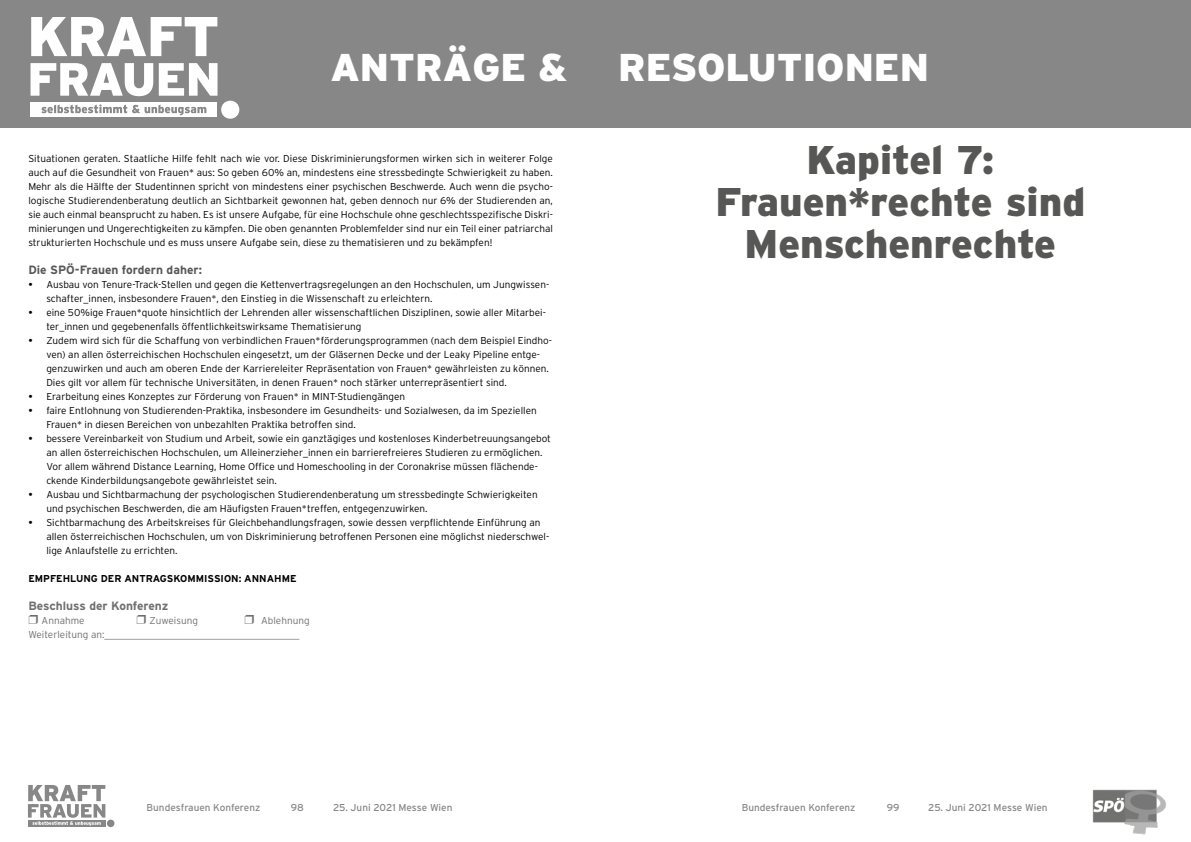
<style>
.page{position:relative;width:1191px;height:842px;background:#fff}
.page>*{position:absolute;margin:0;border:0;box-sizing:border-box;transform-origin:0 0}
.t1{font:900 40px/42px "Interstate";color:#575756;text-align:center}
.t2{font:900 38.7px "Interstate";color:#fff}
.t3{font:700 12px "Interstate";color:#575756}
.t4{font:700 12px "Interstate";color:#706f6f}
.t5{font:300 10px/14px "Interstate";color:#000}
.t6{font:10px "Interstate";color:#878787}
.t7{font:300 10px/14px "Interstate";color:#706f6f}
.t8{font:700 10px "Interstate";color:#000}
.s1{font-weight:400}
</style>
<div class="page">
<div style="left:0;top:0;width:1191px;height:128px;background:#878787"></div>
<svg style="left:28px;top:785px;width:77px;height:41px"></svg>
<div style="left:107px;top:820px;width:7px;height:7px;background:#878787;border-radius:50%"></div>
<svg style="left:31px;top:17px;width:186px;height:39px"></svg>
<svg style="left:31px;top:63px;width:122px;height:33px"></svg>
<svg style="left:159px;top:63px;width:58px;height:33px"></svg>
<div style="left:31px;top:102px;width:186px;height:15px;background:#fff"></div>
<svg style="left:42px;top:105px;width:164px;height:10px"></svg>
<div style="left:221px;top:101px;width:18px;height:18px;background:#fff;border-radius:50%"></div>
<img style="left:1092px;top:789px;width:74px;height:46px">
<h2 class="t2" style="left:330px;top:45px;width:238px">ANTRÄGE &amp;</h2>
<h2 class="t2" style="left:618px;top:45px;width:312px">RESOLUTIONEN</h2>
<p class="t5" style="left:28px;top:151px;width:526px;text-align:justify">Situationen geraten. Staatliche Hilfe fehlt nach wie vor. Diese Diskriminierungsformen wirken sich in weiterer Folge auch auf die Gesundheit von Frauen* aus: So geben 60% an, mindestens eine stressbedingte Schwierigkeit zu haben.<br>Mehr als die Hälfte der Studentinnen spricht von mindestens einer psychischen Beschwerde. Auch wenn die psycho&shy;logische Studierendenberatung deutlich an Sichtbarkeit gewonnen hat, geben dennoch nur 6% der Studierenden an, sie auch einmal beansprucht zu haben. Es ist unsere Aufgabe, für eine Hochschule ohne geschlechtsspezifische Diskri&shy;minierungen und Ungerechtigkeiten zu kämpfen. Die oben genannten Problemfelder sind nur ein Teil einer patriarchal strukturierten Hochschule und es muss unsere Aufgabe sein, diese zu thematisieren und zu bekämpfen!</p>
<p class="t3" style="left:28px;top:263px;width:175px">Die SPÖ-Frauen fordern daher:</p>
<p class="t5" style="left:46px;top:277px;width:504px;text-indent:-18px"><span class="s1">•</span> Ausbau von Tenure-Track-Stellen und gegen die Kettenvertragsregelungen an den Hochschulen, um Jungwissen&shy;schafter_innen, insbesondere Frauen*, den Einstieg in die Wissenschaft zu erleichtern.</p>
<p class="t5" style="left:46px;top:305px;width:501px;text-indent:-18px"><span class="s1">•</span> eine 50%ige Frauen*quote hinsichtlich der Lehrenden aller wissenschaftlichen Disziplinen, sowie aller Mitarbei&shy;ter_innen und gegebenenfalls öffentlichkeitswirksame Thematisierung</p>
<p class="t5" style="left:46px;top:333px;width:507px;text-indent:-18px"><span class="s1">•</span> Zudem wird sich für die Schaffung von verbindlichen Frauen*förderungsprogrammen (nach dem Beispiel Eindho&shy;ven) an allen österreichischen Hochschulen eingesetzt, um der Gläsernen Decke und der Leaky Pipeline entge&shy;genzuwirken und auch am oberen Ende der Karriereleiter Repräsentation von Frauen* gewährleisten zu können.<br>Dies gilt vor allem für technische Universitäten, in denen Frauen* noch stärker unterrepräsentiert sind.</p>
<p class="t5" style="left:28px;top:389px;width:378px"><span class="s1">•</span> Erarbeitung eines Konzeptes zur Förderung von Frauen* in MINT-Studiengängen</p>
<p class="t5" style="left:46px;top:403px;width:492px;text-indent:-18px"><span class="s1">•</span> faire Entlohnung von Studierenden-Praktika, insbesondere im Gesundheits- und Sozialwesen, da im Speziellen<br>Frauen* in diesen Bereichen von unbezahlten Praktika betroffen sind.</p>
<p class="t5" style="left:46px;top:431px;width:506px;text-indent:-18px"><span class="s1">•</span> bessere Vereinbarkeit von Studium und Arbeit, sowie ein ganztägiges und kostenloses Kinderbetreuungsangebot an allen österreichischen Hochschulen, um Alleinerzieher_innen ein barrierefreieres Studieren zu ermöglichen.<br>Vor allem während Distance Learning, Home Office und Homeschooling in der Coronakrise müssen flächende&shy;ckende Kinderbildungsangebote gewährleistet sein.</p>
<p class="t5" style="left:46px;top:487px;width:493px;text-indent:-18px"><span class="s1">•</span> Ausbau und Sichtbarmachung der psychologischen Studierendenberatung um stressbedingte Schwierigkeiten und psychischen Beschwerden, die am Häufigsten Frauen*treffen, entgegenzuwirken.</p>
<p class="t5" style="left:46px;top:515px;width:504px;text-indent:-18px"><span class="s1">•</span> Sichtbarmachung des Arbeitskreises für Gleichbehandlungsfragen, sowie dessen verpflichtende Einführung an allen österreichischen Hochschulen, um von Diskriminierung betroffenen Personen eine möglichst niederschwel&shy;lige Anlaufstelle zu errichten.</p>
<p class="t8" style="left:28px;top:573px;width:270px">EMPFEHLUNG DER ANTRAGSKOMMISSION: ANNAHME</p>
<p class="t4" style="left:28px;top:599px;width:142px">Beschluss der Konferenz</p>
<p class="t7" style="left:42px;top:613px;width:45px">Annahme</p>
<p class="t7" style="left:150px;top:613px;width:50px">Zuweisung</p>
<p class="t7" style="left:28px;top:613px;width:283px;text-indent:233px">Ablehnung<br>Weiterleitung an:_______________________________________</p>
<h1 class="t1" style="left:715px;top:138px;width:371px">Kapitel 7:<br>Frauen*rechte sind<br>Menschenrechte</h1>
<p class="t6" style="left:147px;top:801px;width:115px">Bundesfrauen Konferenz</p>
<p class="t6" style="left:291px;top:801px;width:14px">98</p>
<p class="t6" style="left:333px;top:801px;width:121px">25. Juni 2021 Messe Wien</p>
<p class="t6" style="left:741px;top:801px;width:115px">Bundesfrauen Konferenz</p>
<p class="t6" style="left:887px;top:801px;width:14px">99</p>
<p class="t6" style="left:928px;top:801px;width:121px">25. Juni 2021 Messe Wien</p>
</div>
